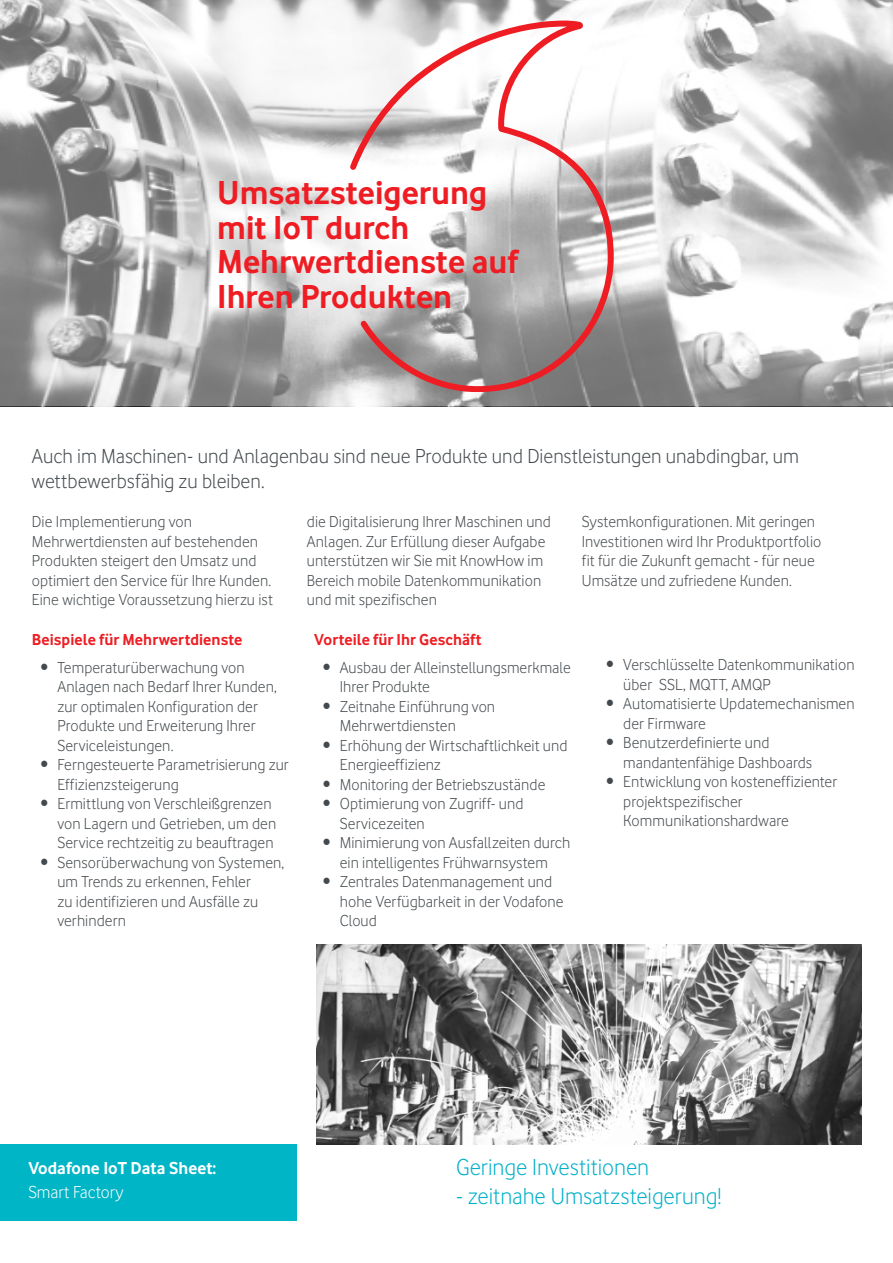
<style>
.page{position:relative;width:893px;height:1263px;background:#fff}
.page>*{position:absolute;margin:0;border:0;box-sizing:border-box;transform-origin:0 0}
.t1{font:700 34.5px/34.5px "Vodafone Rg";color:#ee1d23}
.t2{font:24px "Vodafone Lt";color:#00b0ca}
.Intro_para{font:21px/25.2px "Vodafone Lt";color:#43494d}
.t3{font:700 18px "Vodafone Rg";color:#fff}
.t4{font:18px "Vodafone Lt";color:#fff}
.Intro_para-2{font:16.5px/19.5px "Vodafone Lt";letter-spacing:.005em;color:#43494d}
.Body_tabbed_bullets{font:700 16.5px "Vodafone Rg";color:#ee1d23}
</style>
<div class="page">
<img style="left:317px;top:944px;width:544px;height:200px">
<div style="left:0;top:1144px;width:296px;height:77px;background:#00b5c5"></div>
<svg style="left:0;top:0;width:893px;height:406px"></svg>
<svg style="left:345px;top:20px;width:272px;height:371px"></svg>
<p class="t1" style="left:217px;top:175px;width:303px">Umsatzsteigerung mit IoT durch<br>Mehrwertdienste auf<br>Ihren Produkten</p>
<p class="Intro_para" style="left:32px;top:443px;width:769px">Auch im Maschinen- und Anlagenbau sind neue Produkte und Dienstleistungen unabdingbar, um wettbewerbsfähig zu bleiben.</p>
<p class="Intro_para-2" style="left:32px;top:512px;width:243px">Die Implementierung von Mehrwertdiensten auf bestehenden Produkten steigert den Umsatz und optimiert den Service für Ihre Kunden.<br>Eine wichtige Voraussetzung hierzu ist</p>
<p class="Intro_para-2" style="left:307px;top:512px;width:246px">die Digitalisierung Ihrer Maschinen und Anlagen. Zur Erfüllung dieser Aufgabe unterstützen wir Sie mit KnowHow im Bereich mobile Datenkommunikation und mit spezifischen</p>
<p class="Intro_para-2" style="left:582px;top:512px;width:241px">Systemkonfigurationen. Mit geringen Investitionen wird Ihr Produktportfolio fit für die Zukunft gemacht - für neue Umsätze und zufriedene Kunden.</p>
<p class="Body_tabbed_bullets" style="left:32px;top:630px;width:212px">Beispiele für Mehrwertdienste</p>
<p class="Intro_para-2" style="left:57px;top:657px;width:221px;text-indent:-17px">• Temperaturüberwachung von<br>Anlagen nach Bedarf Ihrer Kunden, zur optimalen Konfiguration der<br>Produkte und Erweiterung Ihrer<br>Serviceleistungen.</p>
<p class="Intro_para-2" style="left:57px;top:755px;width:233px;text-indent:-17px">• Ferngesteuerte Parametrisierung zur<br>Effizienzsteigerung</p>
<p class="Intro_para-2" style="left:57px;top:794px;width:220px;text-indent:-17px">• Ermittlung von Verschleißgrenzen von Lagern und Getrieben, um den<br>Service rechtzeitig zu beauftragen</p>
<p class="Intro_para-2" style="left:57px;top:852px;width:228px;text-indent:-17px">• Sensorüberwachung von Systemen, um Trends zu erkennen, Fehler<br>zu identifizieren und Ausfälle zu verhindern</p>
<p class="Body_tabbed_bullets" style="left:314px;top:630px;width:169px">Vorteile für Ihr Geschäft</p>
<p class="Intro_para-2" style="left:340px;top:657px;width:233px;text-indent:-17px">• Ausbau der Alleinstellungsmerkmale<br>Ihrer Produkte</p>
<p class="Intro_para-2" style="left:340px;top:696px;width:157px;text-indent:-17px">• Zeitnahe Einführung von<br>Mehrwertdiensten</p>
<p class="Intro_para-2" style="left:340px;top:735px;width:229px;text-indent:-17px">• Erhöhung der Wirtschaftlichkeit und<br>Energieeffizienz</p>
<p class="Intro_para-2" style="left:323px;top:774px;width:224px">• Monitoring der Betriebszustände</p>
<p class="Intro_para-2" style="left:340px;top:794px;width:185px;text-indent:-17px">• Optimierung von Zugriff- und<br>Servicezeiten</p>
<p class="Intro_para-2" style="left:323px;top:833px;width:249px;text-align:center">• Minimierung von Ausfallzeiten durch ein intelligentes Frühwarnsystem</p>
<p class="Intro_para-2" style="left:340px;top:872px;width:225px;text-indent:-17px">• Zentrales Datenmanagement und hohe Verfügbarkeit in der Vodafone<br>Cloud</p>
<p class="Intro_para-2" style="left:623px;top:655px;width:233px;text-indent:-17px">• Verschlüsselte Datenkommunikation über SSL, MQTT, AMQP</p>
<p class="Intro_para-2" style="left:623px;top:694px;width:233px;text-indent:-17px">• Automatisierte Updatemechanismen der Firmware</p>
<p class="Intro_para-2" style="left:623px;top:733px;width:190px;text-indent:-17px">• Benutzerdefinierte und mandantenfähige Dashboards</p>
<p class="Intro_para-2" style="left:623px;top:772px;width:215px;text-indent:-17px">• Entwicklung von kosteneffizienter projektspezifischer<br>Kommunikationshardware</p>
<p class="t3" style="left:28px;top:1158px;width:190px">Vodafone IoT Data Sheet:</p>
<p class="t4" style="left:28px;top:1182px;width:97px">Smart Factory</p>
<p class="t2" style="left:456px;top:1153px;width:195px">Geringe Investitionen</p>
<p class="t2" style="left:456px;top:1182px;width:267px">- zeitnahe Umsatzsteigerung!</p>
</div>
